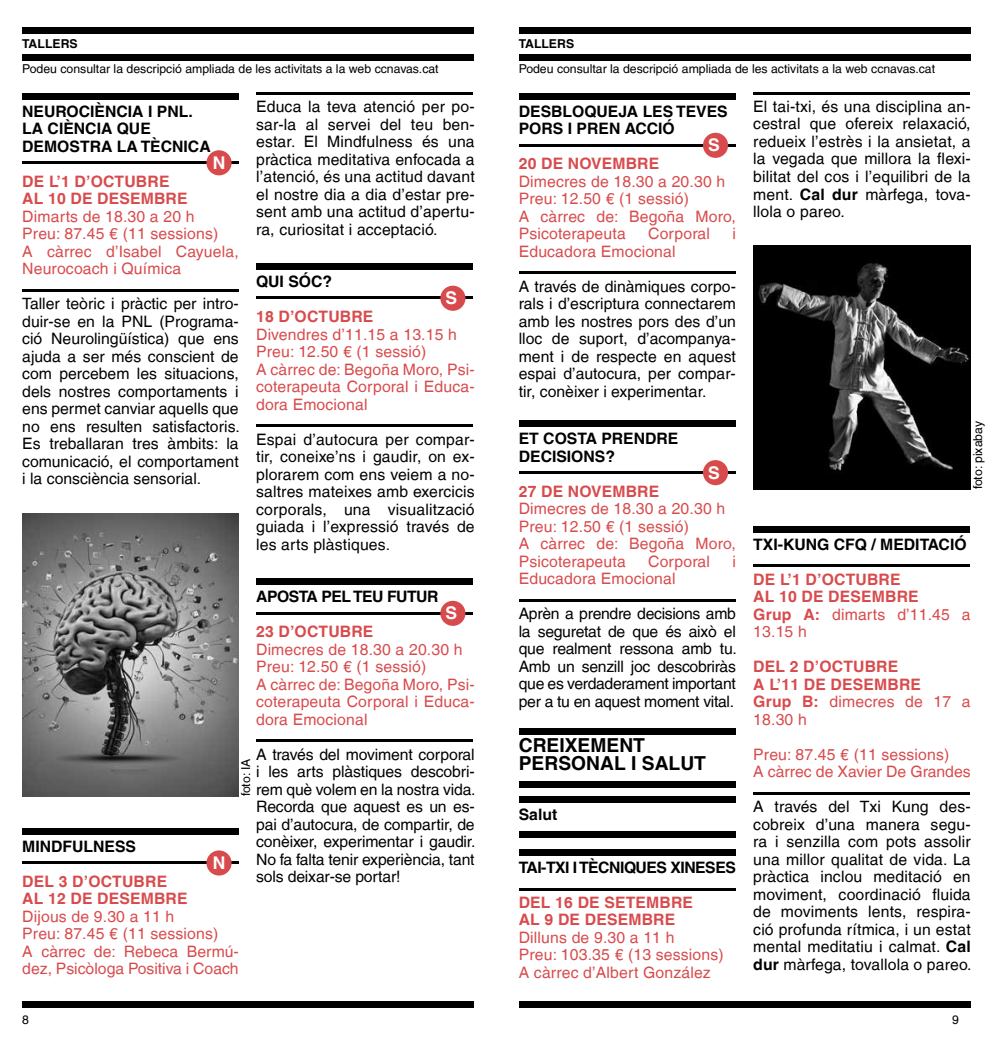
<style>
.page{position:relative;width:993px;height:1042px;background:#fff}
.page>*{position:absolute;margin:0;border:0;box-sizing:border-box;transform-origin:0 0}
.t1{font:700 19.25px/17.5px "Helvetica LT";color:#000}
.t2{font:700 17.5px "Helvetica LT";color:#fff}
.t3{font:15.75px/17.5px "Helvetica LT";color:#000;text-align:justify}
.t4{font:15.75px/17.5px "Helvetica LT";letter-spacing:.01em;color:#d84b4d}
.t5{font:700 15.75px/17.5px "Helvetica LT";letter-spacing:.01em;color:#d84b4d}
.t6{font:700 15.75px/17.5px "Helvetica LT";color:#000}
.t7{font:700 15.75px "Helvetica LT";letter-spacing:-.03em;color:#000}
.t8{font:12.25px "Helvetica LT";color:#000}
.t9{font:700 12.25px "Helvetica LT";color:#000}
.s1{font-weight:700}
.s2{font-weight:400}
</style>
<div class="page">
<div style="left:22px;top:1001px;width:452px;height:7px;background:#000"></div>
<div style="left:518px;top:1001px;width:452px;height:7px;background:#000"></div>
<div style="left:22px;top:27px;width:452px;height:6px;background:#000"></div>
<div style="left:22px;top:54px;width:452px;height:6px;background:#000"></div>
<div style="left:518px;top:27px;width:452px;height:6px;background:#000"></div>
<div style="left:518px;top:54px;width:452px;height:6px;background:#000"></div>
<div style="left:22px;top:93px;width:217px;height:6px;background:#000"></div>
<hr style="left:22px;top:161px;width:217px;height:3px;background:#000">
<div style="left:206px;top:150px;width:25px;height:25px;background:#d84b4d;border-radius:50%"></div>
<hr style="left:22px;top:289px;width:217px;height:3px;background:#000">
<div style="left:22px;top:828px;width:217px;height:6px;background:#000"></div>
<hr style="left:22px;top:861px;width:217px;height:3px;background:#000">
<div style="left:206px;top:850px;width:25px;height:25px;background:#d84b4d;border-radius:50%"></div>
<hr style="left:256px;top:92px;width:216px;height:3px;background:#000">
<div style="left:256px;top:263px;width:216px;height:7px;background:#000"></div>
<hr style="left:256px;top:297px;width:216px;height:2px;background:#000">
<div style="left:440px;top:286px;width:25px;height:25px;background:#d84b4d;border-radius:50%"></div>
<hr style="left:256px;top:424px;width:216px;height:3px;background:#000">
<div style="left:256px;top:578px;width:216px;height:7px;background:#000"></div>
<hr style="left:256px;top:612px;width:216px;height:2px;background:#000">
<div style="left:440px;top:601px;width:25px;height:25px;background:#d84b4d;border-radius:50%"></div>
<hr style="left:256px;top:739px;width:216px;height:3px;background:#000">
<div style="left:518px;top:93px;width:217px;height:6px;background:#000"></div>
<hr style="left:518px;top:144px;width:217px;height:2px;background:#000">
<div style="left:702px;top:133px;width:25px;height:25px;background:#d84b4d;border-radius:50%"></div>
<hr style="left:518px;top:271px;width:217px;height:3px;background:#000">
<div style="left:518px;top:420px;width:217px;height:6px;background:#000"></div>
<hr style="left:518px;top:471px;width:217px;height:3px;background:#000">
<div style="left:702px;top:460px;width:25px;height:25px;background:#d84b4d;border-radius:50%"></div>
<hr style="left:518px;top:599px;width:217px;height:2px;background:#000">
<div style="left:518px;top:728px;width:217px;height:6px;background:#000"></div>
<div style="left:518px;top:781px;width:217px;height:6px;background:#000"></div>
<div style="left:518px;top:797px;width:217px;height:6px;background:#000"></div>
<div style="left:518px;top:832px;width:217px;height:6px;background:#000"></div>
<div style="left:518px;top:849px;width:217px;height:6px;background:#000"></div>
<hr style="left:518px;top:887px;width:217px;height:3px;background:#000">
<hr style="left:753px;top:92px;width:216px;height:2px;background:#000">
<div style="left:753px;top:526px;width:216px;height:6px;background:#000"></div>
<hr style="left:753px;top:564px;width:216px;height:3px;background:#000">
<hr style="left:753px;top:792px;width:216px;height:2px;background:#000">
<img style="left:753px;top:245px;width:217px;height:244px">
<img style="left:22px;top:513px;width:217px;height:283px">
<p class="t9" style="left:22px;top:36px;width:57px">TALLERS</p>
<p class="t9" style="left:518px;top:36px;width:57px">TALLERS</p>
<p class="t8" style="left:22px;top:62px;width:418px">Podeu consultar la descripció ampliada de les activitats a la web ccnavas.cat</p>
<p class="t8" style="left:518px;top:62px;width:418px">Podeu consultar la descripció ampliada de les activitats a la web ccnavas.cat</p>
<p class="t3" style="left:256px;top:98px;width:220px">Educa la teva atenció per po&shy;sar-la al servei del teu ben&shy;estar. El Mindfulness és una pràctica meditativa enfocada a l’atenció, és una actitud davant el nostre dia a dia d’estar pre&shy;sent amb una actitud d’apertu&shy;ra, curiositat i acceptació.</p>
<p class="t6" style="left:256px;top:273px;width:77px">QUI SÓC?</p>
<p class="t2" style="left:445px;top:287px;width:13px">S</p>
<p class="t5" style="left:256px;top:308px;width:119px">18 D’OCTUBRE</p>
<p class="t4" style="left:256px;top:325px;width:220px">Divendres d’11.15 a 13.15 h<br>Preu: 12.50 € (1 sessió)<br>A càrrec de: Begoña Moro, Psi&shy;coterapeuta Corporal i Educa&shy;dora Emocional</p>
<p class="t3" style="left:256px;top:430px;width:220px">Espai d’autocura per compar&shy;tir, coneixe’ns i gaudir, on ex&shy;plorarem com ens veiem a no&shy;saltres mateixes amb exercicis corporals, una visualització guiada i l’expressió través de les arts plàstiques.</p>
<p class="t7" style="left:256px;top:587px;width:184px">APOSTA PEL TEU FUTUR</p>
<p class="t2" style="left:445px;top:602px;width:13px">S</p>
<p class="t5" style="left:256px;top:623px;width:119px">23 D’OCTUBRE</p>
<p class="t4" style="left:256px;top:640px;width:220px">Dimecres de 18.30 a 20.30 h<br>Preu: 12.50 € (1 sessió)<br>A càrrec de: Begoña Moro, Psi&shy;coterapeuta Corporal i Educa&shy;dora Emocional</p>
<p class="t3" style="left:256px;top:745px;width:221px">A través del moviment corporal i les arts plàstiques descobri&shy;rem què volem en la nostra vida.<br>Recorda que aquest es un es&shy;pai d’autocura, de compartir, de conèixer, experimentar i gaudir.<br>No fa falta tenir experiència, tant sols deixar-se portar!</p>
<p class="t6" style="left:22px;top:102px;width:190px">NEUROCIÈNCIA I PNL.<br>LA CIÈNCIA QUE<br>DEMOSTRA LA TÈCNICA</p>
<p class="t2" style="left:213px;top:152px;width:14px">N</p>
<p class="t5" style="left:22px;top:172px;width:167px">DE L’1 D’OCTUBRE<br>AL 10 DE DESEMBRE</p>
<p class="t4" style="left:22px;top:207px;width:218px">Dimarts de 18.30 a 20 h<br>Preu: 87.45 € (11 sessions)<br>A càrrec d’Isabel Cayuela,<br>Neurocoach i Química</p>
<p class="t3" style="left:22px;top:295px;width:219px">Taller teòric i pràctic per intro&shy;duir-se en la PNL (Programa&shy;ció Neurolingüística) que ens ajuda a ser més conscient de com percebem les situacions, dels nostres comportaments i ens permet canviar aquells que no ens resulten satisfactoris.<br>Es treballaran tres àmbits: la comunicació, el comportament i la consciència sensorial.</p>
<p class="t8" style="left:239px;top:796px;width:39px;rotate:-90deg">foto: IA</p>
<p class="t6" style="left:22px;top:837px;width:115px">MINDFULNESS</p>
<p class="t2" style="left:213px;top:852px;width:14px">N</p>
<p class="t5" style="left:22px;top:872px;width:167px">DEL 3 D’OCTUBRE<br>AL 12 DE DESEMBRE</p>
<p class="t4" style="left:22px;top:907px;width:218px">Dijous de 9.30 a 11 h<br>Preu: 87.45 € (11 sessions)<br>A càrrec de: Rebeca Bermú&shy;dez, Psicòloga Positiva i Coach</p>
<p class="t6" style="left:518px;top:102px;width:210px">DESBLOQUEJA LES TEVES<br>PORS I PREN ACCIÓ</p>
<p class="t2" style="left:707px;top:134px;width:13px">S</p>
<p class="t5" style="left:518px;top:155px;width:142px">20 DE NOVEMBRE</p>
<p class="t4" style="left:518px;top:172px;width:218px">Dimecres de 18.30 a 20.30 h<br>Preu: 12.50 € (1 sessió)<br>A càrrec de: Begoña Moro,<br>Psicoterapeuta</p>
<p class="t4" style="left:648px;top:225px;width:63px">Corporal</p>
<p class="t4" style="left:732px;top:225px;width:5px">i</p>
<p class="t4" style="left:518px;top:242px;width:158px">Educadora Emocional</p>
<p class="t3" style="left:518px;top:277px;width:218px">A través de dinàmiques corpo&shy;rals i d’escriptura connectarem amb les nostres pors des d’un lloc de suport, d’acompanya&shy;ment i de respecte en aquest espai d’autocura, per compar&shy;tir, conèixer i experimentar.</p>
<p class="t6" style="left:518px;top:429px;width:161px">ET COSTA PRENDRE<br>DECISIONS?</p>
<p class="t2" style="left:707px;top:462px;width:13px">S</p>
<p class="t5" style="left:518px;top:482px;width:142px">27 DE NOVEMBRE</p>
<p class="t4" style="left:518px;top:500px;width:218px">Dimecres de 18.30 a 20.30 h<br>Preu: 12.50 € (1 sessió)<br>A càrrec de: Begoña Moro,<br>Psicoterapeuta</p>
<p class="t4" style="left:648px;top:552px;width:63px">Corporal</p>
<p class="t4" style="left:732px;top:552px;width:5px">i</p>
<p class="t4" style="left:518px;top:570px;width:158px">Educadora Emocional</p>
<p class="t3" style="left:518px;top:605px;width:219px">Aprèn a prendre decisions amb la seguretat de que és això el que realment ressona amb tu.<br>Amb un senzill joc descobriràs que es verdaderament important per a tu en aquest moment vital.</p>
<p class="t1" style="left:518px;top:736px;width:189px">CREIXEMENT<br>PERSONAL I SALUT</p>
<p class="t6" style="left:518px;top:806px;width:40px">Salut</p>
<p class="t7" style="left:518px;top:857px;width:218px">TAI-TXI I TÈCNIQUES XINESES</p>
<p class="t5" style="left:518px;top:893px;width:176px">DEL 16 DE SETEMBRE<br>AL 9 DE DESEMBRE</p>
<p class="t4" style="left:518px;top:928px;width:206px">Dilluns de 9.30 a 11 h<br>Preu: 103.35 € (13 sessions)<br>A càrrec d’Albert González</p>
<p class="t3" style="left:753px;top:98px;width:219px">El tai-txi, és una disciplina an&shy;cestral que ofereix relaxació, redueix l’estrès i la ansietat, a la vegada que millora la flexi&shy;bilitat del cos i l’equilibri de la ment. <span class="s1">Cal dur</span> màrfega, tova&shy;llola o pareo.</p>
<p class="t8" style="left:970px;top:489px;width:70px;rotate:-90deg">foto: pixabay</p>
<p class="t6" style="left:753px;top:535px;width:215px">TXI-KUNG CFQ / MEDITACIÓ</p>
<p class="t5" style="left:753px;top:570px;width:219px">DE L’1 D’OCTUBRE<br>AL 10 DE DESEMBRE<br>Grup A: <span class="s2">dimarts d’11.45 a<br>13.15 h</span></p>
<p class="t5" style="left:753px;top:657px;width:219px">DEL 2 D’OCTUBRE<br>A L’11 DE DESEMBRE<br>Grup B: <span class="s2">dimecres de 17 a<br>18.30 h</span></p>
<p class="t4" style="left:753px;top:745px;width:219px">Preu: 87.45 € (11 sessions)<br>A càrrec de Xavier De Grandes</p>
<p class="t3" style="left:753px;top:798px;width:220px">A través del Txi Kung des&shy;cobreix d’una manera segu&shy;ra i senzilla com pots assolir una millor qualitat de vida. La pràctica inclou meditació en moviment, coordinació fluida de moviments lents, respira&shy;ció profunda rítmica, i un estat mental meditatiu i calmat. <span class="s1">Cal dur</span> màrfega, tovallola o pareo.</p>
<p class="t8" style="left:22px;top:1012px;width:8px">8</p>
<p class="t8" style="left:951px;top:1012px;width:8px">9</p>
</div>
